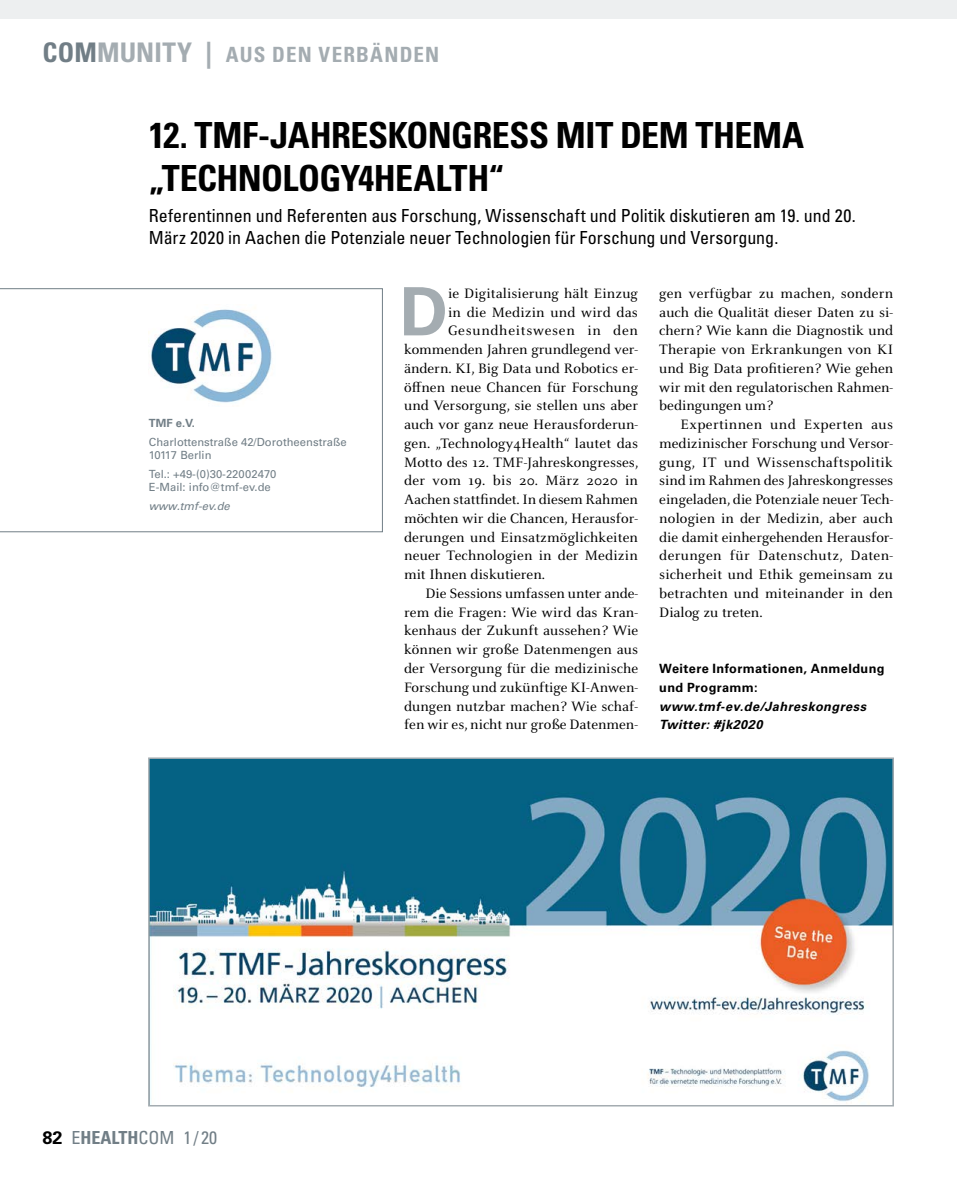
<style>
.page{position:relative;width:957px;height:1191px;background:#fff}
.page>*{position:absolute;margin:0;border:0;box-sizing:border-box;transform-origin:0 0}
.t1{font:700 66.9px "Univers LT Std";color:#a4acb1}
.t2{font:700 condensed 36px/43.2px "Univers LT Std";letter-spacing:-.015em;color:#000}
.t3{font:700 condensed 21px "Univers LT Std";letter-spacing:.055em;color:#a4acb1}
.t4{font:condensed 18px/21.6px "Univers LT Std";color:#000}
.t5{font:condensed 18px "Univers LT Std";color:#717e86}
.t6{font:15px/18.8px "Celeste OT";letter-spacing:.005em;color:#000;text-align:justify}
.t7{font:15px "Celeste OT";letter-spacing:.05em;color:#000}
.t8{font:italic 700 12.75px/18.8px "Univers LT Std";letter-spacing:.035em;color:#000}
.t9{font:700 12.75px/18.8px "Univers LT Std";letter-spacing:.025em;color:#000}
.t10{font:11.25px/12.8px "Univers LT Std";color:#717e86}
.t11{font:italic 11.25px "Univers LT Std";color:#717e86}
.t12{font:700 11.25px "Univers LT Std";color:#717e86}
.s1{font-size:27px;color:#717e86}
.s2{font-size:27px}
.s3{font-weight:700;font-stretch:normal;color:#000}
.s4{font-weight:700}
</style>
<div class="page">
<div style="left:0;top:0;width:957px;height:19px;background:#edeff0"></div>
<svg style="left:0;top:288px;width:383px;height:244px"></svg>
<img style="left:148px;top:304px;width:128px;height:102px">
<img style="left:151px;top:760px;width:740px;height:342px">
<div style="left:148px;top:757px;width:746px;height:349px;border:2px solid #a4acb1"></div>
<h3 class="t3" style="left:43px;top:42px;width:398px"><span class="s1">COM</span><span class="s2">MUNITY |</span> AUS DEN VERBÄNDEN</h3>
<h2 class="t2" style="left:149px;top:113px;width:657px">12. TMF-JAHRESKONGRESS MIT DEM THEMA „TECHNOLOGY4HEALTH“</h2>
<p class="t4" style="left:149px;top:205px;width:708px">Referentinnen und Referenten aus Forschung, Wissenschaft und Politik diskutieren am 19. und 20.<br>März 2020 in Aachen die Potenziale neuer Technologien für Forschung und Versorgung.</p>
<h1 class="t1" style="left:400px;top:272px;width:50px">D</h1>
<p class="t6" style="left:448px;top:284px;width:191px">ie Digitalisierung hält Einzug</p>
<p class="t6" style="left:659px;top:284px;width:236px">gen verfügbar zu machen, sondern auch die Qualität dieser Daten zu si&shy;chern? Wie kann die Diagnostik und Therapie von Erkrankungen von KI und Big Data profitieren? Wie gehen wir mit den regulatorischen Rahmen&shy;bedingungen um?</p>
<p class="t6" style="left:659px;top:415px;width:235px;text-indent:21px">Expertinnen und Experten aus medizinischer Forschung und Versor&shy;gung, IT und Wissenschaftspolitik sind im Rahmen des Jahreskongresses eingeladen, die Potenziale neuer Tech&shy;nologien in der Medizin, aber auch die damit einhergehenden Herausfor&shy;derungen für Datenschutz, Daten&shy;sicherheit und Ethik gemeinsam zu betrachten und miteinander in den Dialog zu treten.</p>
<p class="t6" style="left:448px;top:302px;width:191px">in die Medizin und wird das</p>
<p class="t7" style="left:448px;top:322px;width:191px">Gesundheitswesen in den</p>
<p class="t6" style="left:404px;top:340px;width:235px">kommenden Jahren grundlegend ver-</p>
<p class="t6" style="left:404px;top:359px;width:235px">ändern. KI, Big Data und Robotics er-</p>
<p class="t6" style="left:404px;top:377px;width:236px">öffnen neue Chancen für Forschung</p>
<p class="t6" style="left:404px;top:396px;width:235px">und Versorgung, sie stellen uns aber</p>
<p class="t6" style="left:404px;top:415px;width:235px">auch vor ganz neue Herausforderun-</p>
<p class="t6" style="left:404px;top:434px;width:235px">gen. „Technology4Health“ lautet das</p>
<p class="t6" style="left:404px;top:452px;width:236px">Motto des 12. TMF-Jahreskongresses,</p>
<p class="t6" style="left:404px;top:471px;width:235px">der vom 19. bis 20. März 2020 in</p>
<p class="t6" style="left:404px;top:490px;width:235px">Aachen stattfindet. In diesem Rahmen</p>
<p class="t6" style="left:404px;top:509px;width:235px">möchten wir die Chancen, Herausfor-</p>
<p class="t6" style="left:404px;top:527px;width:235px">derungen und Einsatzmöglichkeiten</p>
<p class="t6" style="left:404px;top:546px;width:235px">neuer Technologien in der Medizin</p>
<p class="t6" style="left:404px;top:565px;width:142px">mit Ihnen diskutieren.</p>
<p class="t6" style="left:425px;top:584px;width:214px">Die Sessions umfassen unter ande-</p>
<p class="t6" style="left:404px;top:602px;width:235px">rem die Fragen: Wie wird das Kran-</p>
<p class="t6" style="left:404px;top:621px;width:235px">kenhaus der Zukunft aussehen? Wie</p>
<p class="t6" style="left:404px;top:640px;width:235px">können wir große Datenmengen aus</p>
<p class="t6" style="left:404px;top:659px;width:236px">der Versorgung für die medizinische</p>
<p class="t6" style="left:404px;top:677px;width:235px">Forschung und zukünftige KI-Anwen-</p>
<p class="t6" style="left:404px;top:696px;width:235px">dungen nutzbar machen? Wie schaf-</p>
<p class="t6" style="left:404px;top:715px;width:235px">fen wir es, nicht nur große Datenmen-</p>
<p class="t12" style="left:149px;top:416px;width:47px">TMF e.V.</p>
<p class="t10" style="left:149px;top:436px;width:199px">Charlottenstraße 42/Dorotheenstraße<br>10117 Berlin</p>
<p class="t10" style="left:149px;top:467px;width:129px">Tel.: +49-(0)30-22002470<br>E-Mail: info@tmf-ev.de</p>
<p class="t11" style="left:149px;top:499px;width:82px">www.tmf-ev.de</p>
<p class="t9" style="left:659px;top:659px;width:227px">Weitere Informationen, Anmeldung und Programm:</p>
<p class="t8" style="left:659px;top:697px;width:208px">www.tmf-ev.de/Jahreskongress<br>Twitter: #jk2020</p>
<p class="t5" style="left:43px;top:1126px;width:176px"><span class="s3">82</span> E<span class="s4">HEALTH</span>COM 1 / 20</p>
</div>
